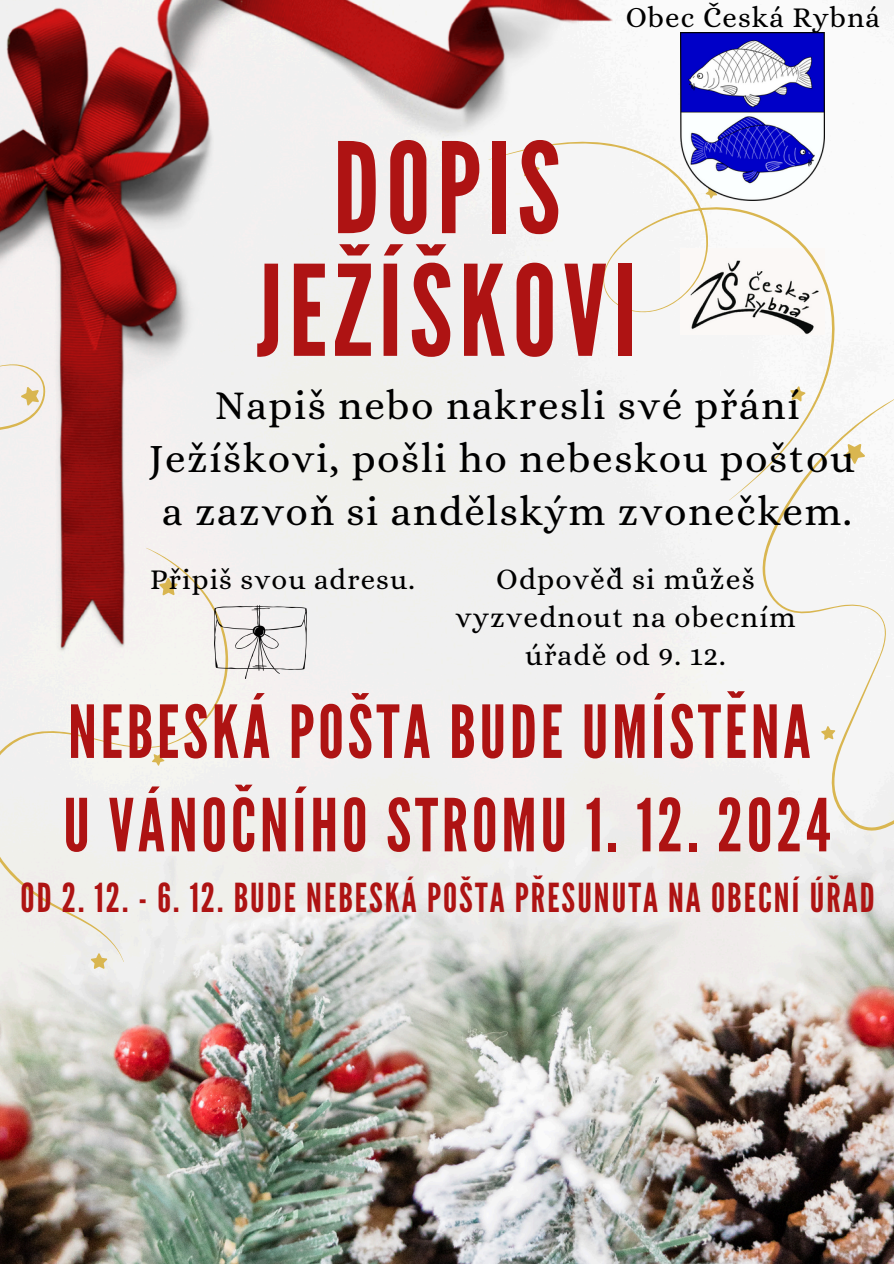
<style>
.page{position:relative;width:894px;height:1264px;background:#fff}
.page>*{position:absolute;margin:0;border:0;box-sizing:border-box;transform-origin:0 0}
.t1{font:125.4px/122.7px "League Gothic";letter-spacing:.05em;color:#ae1313;text-align:center}
.t2{font:72.9px/93.3px "League Gothic";letter-spacing:.05em;color:#ae1313}
.t3{font:41.1px/52.8px "Alice";letter-spacing:.035em;color:#000;text-align:center}
.t4{font:39.9px "League Gothic";letter-spacing:.05em;color:#ae1313}
.t5{font:29.55px/38px "Alice";letter-spacing:.035em;color:#000;text-align:center}
.t6{font:28.8px "Alice";letter-spacing:.035em;color:#000}
</style>
<div class="page">
<img style="left:0;top:32px;width:893px;height:1231px">
<img style="left:0;top:0;width:613px;height:652px">
<svg style="left:0;top:528px;width:350px;height:467px;fill:#f0f0f0"></svg>
<svg style="left:156px;top:575px;width:25px;height:25px"></svg>
<svg style="left:88px;top:950px;width:23px;height:23px"></svg>
<svg style="left:149px;top:750px;width:17px;height:17px"></svg>
<div style="left:0;top:354px;width:50px;height:464px;background:#f1f0f0"></div>
<div style="left:488px;top:138px;width:357px;height:362px;background:#f5f5f5"></div>
<svg style="left:522px;top:161px;width:17px;height:17px"></svg>
<svg style="left:623px;top:382px;width:270px;height:592px;fill:#f5f5f5"></svg>
<svg style="left:839px;top:437px;width:30px;height:30px"></svg>
<svg style="left:818px;top:723px;width:20px;height:21px"></svg>
<img style="left:680px;top:33px;width:144px;height:168px">
<img style="left:214px;top:605px;width:92px;height:73px">
<p class="t6" style="left:625px;top:1px;width:255px">Obec Česká Rybná</p>
<p class="t1" style="left:256px;top:130px;width:382px">DOPIS<br>JEŽÍŠKOVI</p>
<p class="t3" style="left:149px;top:379px;width:707px">Napiš nebo nakresli své přání<br>Ježíškovi, pošli ho nebeskou poštou a zazvoň si andělským zvonečkem.</p>
<p class="t6" style="left:150px;top:563px;width:266px">Připiš svou adresu.</p>
<h3 class="t5" style="left:455px;top:560px;width:341px">Odpověď si můžeš vyzvednout na obecním úřadě od 9. 12.</h3>
<p class="t2" style="left:63px;top:686px;width:768px">NEBESKÁ POŠTA BUDE UMÍSTĚNA<br>U VÁNOČNÍHO STROMU 1. 12. 2024</p>
<p class="t4" style="left:21px;top:874px;width:855px">OD 2. 12. - 6. 12. BUDE NEBESKÁ POŠTA PŘESUNUTA NA OBECNÍ ÚŘAD</p>
</div>
